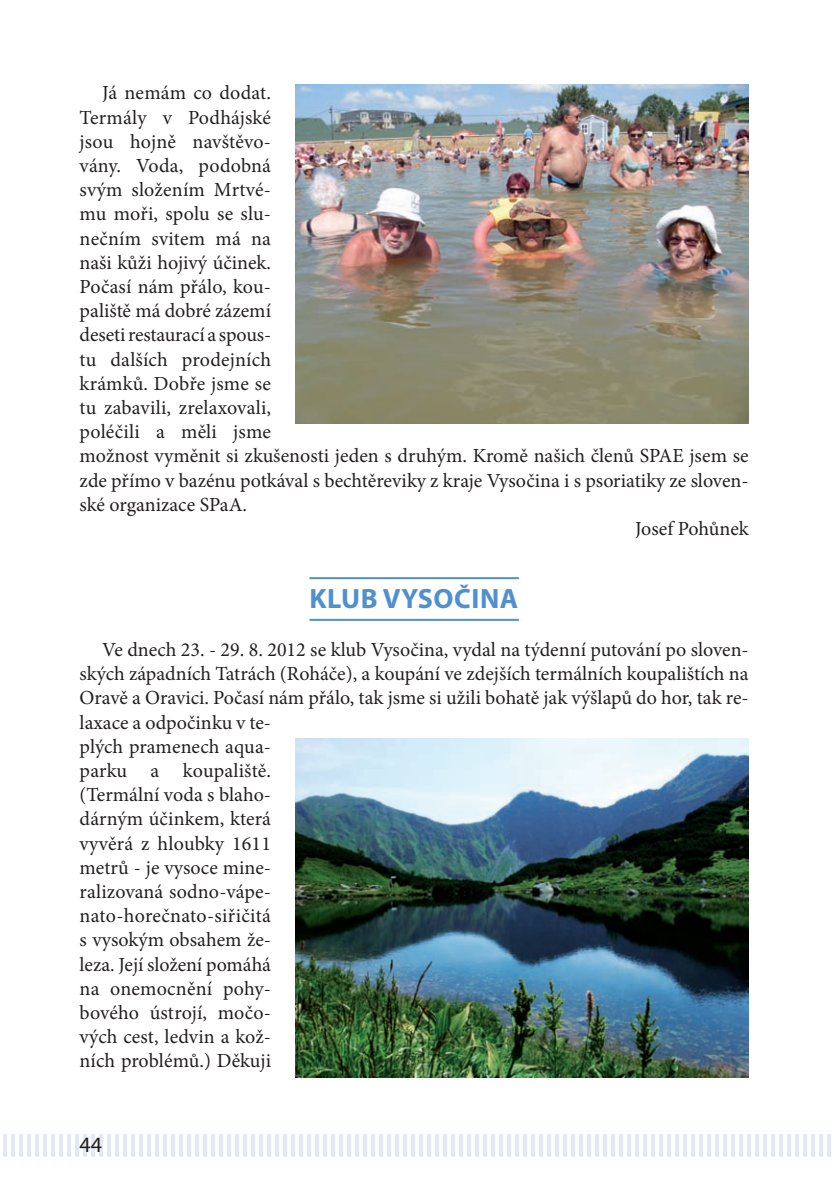
<style>
.page{position:relative;width:834px;height:1184px;background:#fff}
.page>*{position:absolute;margin:0;border:0;box-sizing:border-box;transform-origin:0 0}
.t1{font:700 28px "Myriad Pro";letter-spacing:.02em;color:#5090cc}
.t2{font:22px "Myriad Pro";color:#231f20}
.t3{font:20px/24.2px "Minion Pro";color:#231f20}
</style>
<div class="page">
<img style="left:3px;top:84px;width:828px;height:1073px">
<p class="t3" style="left:102px;top:83px;width:170px">Já nemám co dodat.</p>
<p class="t3" style="left:80px;top:107px;width:193px">Termály v Podhájské</p>
<p class="t3" style="left:80px;top:131px;width:193px">jsou hojně navštěvo-</p>
<p class="t3" style="left:80px;top:155px;width:193px">vány. Voda, podobná</p>
<p class="t3" style="left:80px;top:179px;width:193px">svým složením Mrtvé-</p>
<p class="t3" style="left:80px;top:204px;width:193px">mu moři, spolu se slu-</p>
<p class="t3" style="left:80px;top:228px;width:193px">nečním svitem má na</p>
<p class="t3" style="left:80px;top:252px;width:193px">naši kůži hojivý účinek.</p>
<p class="t3" style="left:80px;top:276px;width:193px">Počasí nám přálo, kou-</p>
<p class="t3" style="left:80px;top:300px;width:193px">paliště má dobré zázemí</p>
<p class="t3" style="left:80px;top:325px;width:193px">deseti restaurací a spous-</p>
<p class="t3" style="left:80px;top:349px;width:193px">tu dalších prodejních</p>
<p class="t3" style="left:80px;top:373px;width:193px">krámků. Dobře jsme se</p>
<p class="t3" style="left:80px;top:397px;width:193px">tu zabavili, zrelaxovali,</p>
<p class="t3" style="left:80px;top:421px;width:193px">poléčili a měli jsme</p>
<p class="t3" style="left:80px;top:446px;width:671px">možnost vyměnit si zkušenosti jeden s druhým. Kromě našich členů SPAE jsem se</p>
<p class="t3" style="left:80px;top:470px;width:670px">zde přímo v bazénu potkával s bechtěreviky z kraje Vysočina i s psoriatiky ze sloven-</p>
<p class="t3" style="left:80px;top:494px;width:169px">ské organizace SPaA.</p>
<p class="t3" style="left:635px;top:518px;width:115px">Josef Pohůnek</p>
<h1 class="t1" style="left:309px;top:587px;width:210px">KLUB VYSOČINA</h1>
<p class="t3" style="left:80px;top:639px;width:671px;text-indent:23px">Ve dnech 23. - 29. 8. 2012 se klub Vysočina, vydal na týdenní putování po sloven&shy;ských západních Tatrách (Roháče), a koupání ve zdejších termálních koupalištích na<br>Oravě a Oravici. Počasí nám přálo, tak jsme si užili bohatě jak výšlapů do hor, tak re&shy;laxace a odpočinku v te-<br>plých pramenech aqua-<br>parku a koupaliště.<br>(Termální voda s blaho-<br>dárným účinkem, která<br>vyvěrá z hloubky 1611<br>metrů - je vysoce mine-<br>ralizovaná sodno-vápe-<br>nato-horečnato-siřičitá<br>s vysokým obsahem že-<br>leza. Její složení pomáhá<br>na onemocnění pohy-<br>bového ústrojí, močo-<br>vých cest, ledvin a kož-<br>ních problémů.) Děkuji</p>
<p class="t2" style="left:80px;top:1136px;width:24px">44</p>
</div>
